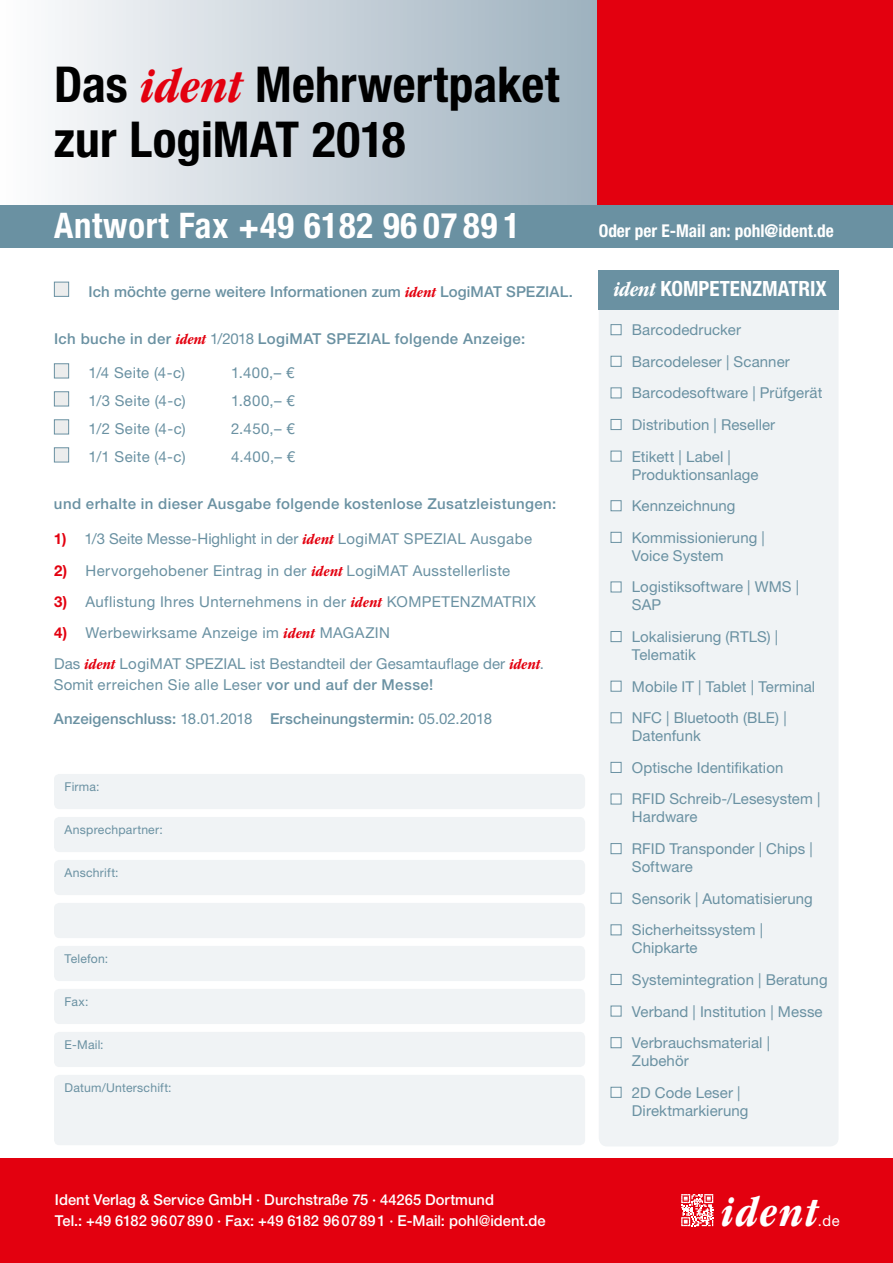
<style>
.page{position:relative;width:893px;height:1263px;background:#fff}
.page>*{position:absolute;margin:0;border:0;box-sizing:border-box;transform-origin:0 0}
.t1{font:700 condensed 49.5px/55.5px "Helvetica Neue LT Std";color:#000}
.t2{font:italic 700 condensed 43.5px "ITC Garamond Std";letter-spacing:.055em;color:#fff}
.t3{font:700 condensed 35.25px "Helvetica Neue LT Std";letter-spacing:.025em;color:#fff}
.t4{font:700 condensed 21px "Helvetica Neue LT Std";color:#fff}
.t5{font:700 condensed 17.7px "Helvetica Neue LT Std";color:#fff}
.t6{font:15px/31.7px "Helvetica Neue LT Std";letter-spacing:.005em;color:#6a91a2}
.t7{font:500 15px "Helvetica Neue LT Std";letter-spacing:.02em;color:#6a91a2}
.t8{font:15px "Helvetica Neue LT Std";letter-spacing:.025em;color:#6a91a2}
.t9{font:500 15px/21px "Helvetica Neue LT Std";letter-spacing:.005em;color:#fff}
.t10{font:15px "Helvetica Neue LT Std";color:#fff}
.t11{font:12.15px "Helvetica Neue LT Std";letter-spacing:.015em;color:#6a91a2}
.s1{font-family:"ITC Garamond Std";font-style:italic;color:#e3000f}
.s2{font-family:"ITC Garamond Std";font-weight:700;font-style:italic;font-stretch:condensed;color:#e3000f}
.s3{font-weight:400}
.s4{font-weight:700;color:#e3000f}
.s5{font-weight:500}
.s6{font-family:"ITC Garamond Std";font-style:italic}
</style>
<div class="page">
<svg style="left:55px;top:0;width:542px;height:205px;background:#c8d2da"></svg>
<div style="left:597px;top:0;width:296px;height:239px;background:#e3000f"></div>
<div style="left:599px;top:298px;width:239px;height:848px;background:#f0f3f5;border-radius:9px"></div>
<div style="left:54px;top:774px;width:531px;height:35px;background:#f0f3f5;border-radius:5px"></div>
<div style="left:54px;top:817px;width:531px;height:35px;background:#f0f3f5;border-radius:5px"></div>
<div style="left:54px;top:860px;width:531px;height:35px;background:#f0f3f5;border-radius:5px"></div>
<div style="left:54px;top:903px;width:531px;height:35px;background:#f0f3f5;border-radius:5px"></div>
<div style="left:54px;top:946px;width:531px;height:35px;background:#f0f3f5;border-radius:5px"></div>
<div style="left:54px;top:989px;width:531px;height:35px;background:#f0f3f5;border-radius:5px"></div>
<div style="left:54px;top:1032px;width:531px;height:35px;background:#f0f3f5;border-radius:5px"></div>
<div style="left:54px;top:1075px;width:531px;height:70px;background:#f0f3f5;border-radius:5px"></div>
<div style="left:54px;top:282px;width:15px;height:15px;background:#eceded;border:1px solid #6a91a2"></div>
<div style="left:54px;top:363px;width:15px;height:15px;background:#eceded;border:1px solid #6a91a2"></div>
<div style="left:54px;top:391px;width:15px;height:15px;background:#eceded;border:1px solid #6a91a2"></div>
<div style="left:54px;top:419px;width:15px;height:15px;background:#eceded;border:1px solid #6a91a2"></div>
<div style="left:54px;top:447px;width:15px;height:15px;background:#eceded;border:1px solid #6a91a2"></div>
<div style="left:611px;top:324px;width:10px;height:11px;background:#f7f9fa;border:1px solid #6a91a2"></div>
<div style="left:611px;top:356px;width:10px;height:11px;background:#f7f9fa;border:1px solid #6a91a2"></div>
<div style="left:611px;top:387px;width:10px;height:11px;background:#f7f9fa;border:1px solid #6a91a2"></div>
<div style="left:611px;top:419px;width:10px;height:11px;background:#f7f9fa;border:1px solid #6a91a2"></div>
<div style="left:611px;top:451px;width:10px;height:10px;background:#f7f9fa;border:1px solid #6a91a2"></div>
<div style="left:611px;top:500px;width:10px;height:11px;background:#f7f9fa;border:1px solid #6a91a2"></div>
<div style="left:611px;top:532px;width:10px;height:11px;background:#f7f9fa;border:1px solid #6a91a2"></div>
<div style="left:611px;top:581px;width:10px;height:11px;background:#f7f9fa;border:1px solid #6a91a2"></div>
<div style="left:611px;top:631px;width:10px;height:11px;background:#f7f9fa;border:1px solid #6a91a2"></div>
<div style="left:611px;top:681px;width:10px;height:11px;background:#f7f9fa;border:1px solid #6a91a2"></div>
<div style="left:611px;top:712px;width:10px;height:11px;background:#f7f9fa;border:1px solid #6a91a2"></div>
<div style="left:611px;top:762px;width:10px;height:11px;background:#f7f9fa;border:1px solid #6a91a2"></div>
<div style="left:611px;top:793px;width:10px;height:11px;background:#f7f9fa"></div>
<div style="left:611px;top:843px;width:10px;height:11px;background:#f7f9fa;border:1px solid #6a91a2"></div>
<div style="left:611px;top:893px;width:10px;height:11px;background:#f7f9fa;border:1px solid #6a91a2"></div>
<div style="left:611px;top:924px;width:10px;height:11px;background:#f7f9fa;border:1px solid #6a91a2"></div>
<div style="left:611px;top:974px;width:10px;height:11px;background:#f7f9fa;border:1px solid #6a91a2"></div>
<div style="left:611px;top:1006px;width:10px;height:10px;background:#f7f9fa"></div>
<div style="left:611px;top:1037px;width:10px;height:11px;background:#f7f9fa;border:1px solid #6a91a2"></div>
<div style="left:611px;top:1087px;width:10px;height:11px;background:#f7f9fa;border:1px solid #6a91a2"></div>
<div style="left:0;top:205px;width:893px;height:43px;background:#6a91a2"></div>
<div style="left:599px;top:270px;width:240px;height:40px;background:#6a91a2"></div>
<div style="left:0;top:1158px;width:893px;height:105px;background:#e3000f"></div>
<svg style="left:681px;top:1194px;width:32px;height:32px"></svg>
<h1 class="t1" style="left:54px;top:56px;width:507px">Das <span class="s1">ident</span> Mehrwertpaket zur LogiMAT 2018</h1>
<h3 class="t3" style="left:54px;top:204px;width:467px">Antwort Fax +49 6182 96 07 89 1</h3>
<p class="t5" style="left:599px;top:220px;width:237px">Oder per E-Mail an: pohl@ident.de</p>
<p class="t7" style="left:88px;top:282px;width:486px">Ich möchte gerne weitere Informationen zum <span class="s2">ident</span> LogiMAT SPEZIAL.</p>
<p class="t7" style="left:54px;top:330px;width:473px">Ich buche in der <span class="s2">ident</span> <span class="s3">1/2018</span> LogiMAT SPEZIAL folgende Anzeige:</p>
<p class="t6" style="left:88px;top:357px;width:98px">1/4 Seite (4-c)</p>
<p class="t6" style="left:231px;top:357px;width:65px">1.400,– €</p>
<p class="t6" style="left:88px;top:385px;width:99px">1/3 Seite (4-c)</p>
<p class="t6" style="left:231px;top:385px;width:65px">1.800,– €</p>
<p class="t6" style="left:88px;top:413px;width:99px">1/2 Seite (4-c)</p>
<p class="t6" style="left:231px;top:413px;width:65px">2.450,– €</p>
<p class="t6" style="left:88px;top:441px;width:99px">1/1 Seite (4-c)</p>
<p class="t6" style="left:231px;top:441px;width:66px">4.400,– €</p>
<p class="t7" style="left:54px;top:495px;width:504px">und erhalte in dieser Ausgabe folgende kostenlose Zusatzleistungen:</p>
<p class="t6" style="left:54px;top:523px;width:480px"><span class="s4">1)</span> 1/3 Seite Messe-Highlight in der <span class="s2">ident</span> LogiMAT SPEZIAL Ausgabe</p>
<p class="t8" style="left:54px;top:561px;width:458px"><span class="s4">2)</span> Hervorgehobener Eintrag in der <span class="s2">ident</span> LogiMAT Ausstellerliste</p>
<p class="t8" style="left:54px;top:593px;width:483px"><span class="s4">3)</span> Auflistung Ihres Unternehmens in der <span class="s2">ident</span> KOMPETENZMATRIX</p>
<p class="t6" style="left:54px;top:617px;width:491px;line-height:31.2px"><span class="s4">4)</span> Werbewirksame Anzeige im <span class="s2">ident</span> MAGAZIN<br>Das <span class="s2">ident</span> LogiMAT SPEZIAL ist Bestandteil der Gesamtauflage der <span class="s2">ident</span>.</p>
<p class="t8" style="left:54px;top:676px;width:381px">Somit erreichen Sie alle Leser <span class="s5">vor und auf der Messe!</span></p>
<p class="t7" style="left:54px;top:710px;width:440px">Anzeigenschluss: <span class="s3">18.01.2018</span> Erscheinungstermin: <span class="s3">05.02.2018</span></p>
<p class="t11" style="left:65px;top:780px;width:36px">Firma:</p>
<p class="t11" style="left:65px;top:823px;width:100px">Ansprechpartner:</p>
<p class="t11" style="left:65px;top:866px;width:55px">Anschrift:</p>
<p class="t11" style="left:65px;top:951px;width:45px">Telefon:</p>
<p class="t11" style="left:65px;top:994px;width:25px">Fax:</p>
<p class="t11" style="left:65px;top:1037px;width:41px">E-Mail:</p>
<p class="t11" style="left:65px;top:1080px;width:108px">Datum/Unterschift:</p>
<h3 class="t4" style="left:614px;top:276px;width:215px"><span class="s6">ident</span> KOMPETENZMATRIX</h3>
<p class="t6" style="left:632px;top:314px;width:192px">Barcodedrucker<br>Barcodeleser | Scanner<br>Barcodesoftware | Prüfgerät<br>Distribution | Reseller<br>Etikett | Label |</p>
<p class="t6" style="left:632px;top:458px;width:134px">Produktionsanlage<br>Kennzeichnung<br>Kommissionierung |</p>
<p class="t6" style="left:632px;top:539px;width:169px">Voice System<br>Logistiksoftware | WMS |</p>
<p class="t6" style="left:632px;top:589px;width:148px">SAP<br>Lokalisierung (RTLS) |</p>
<p class="t6" style="left:632px;top:639px;width:185px">Telematik<br>Mobile IT | Tablet | Terminal<br>NFC | Bluetooth (BLE) |</p>
<p class="t6" style="left:632px;top:720px;width:190px">Datenfunk<br>Optische Identifikation<br>RFID Schreib-/Lesesystem |</p>
<p class="t6" style="left:632px;top:801px;width:182px">Hardware<br>RFID Transponder | Chips |</p>
<p class="t6" style="left:632px;top:851px;width:182px">Software<br>Sensorik | Automatisierung<br>Sicherheitssystem |</p>
<p class="t6" style="left:632px;top:932px;width:197px">Chipkarte<br>Systemintegration | Beratung<br>Verband | Institution | Messe<br>Verbrauchsmaterial |</p>
<p class="t6" style="left:632px;top:1045px;width:110px">Zubehör<br>2D Code Leser |</p>
<p class="t6" style="left:632px;top:1094px;width:118px">Direktmarkierung</p>
<p class="t9" style="left:55px;top:1189px;width:492px">Ident Verlag &amp; Service GmbH · Durchstraße 75 · 44265 Dortmund<br>Tel.: +49 6182 9607890 · Fax: +49 6182 9607891 · E-Mail: pohl@ident.de</p>
<h2 class="t2" style="left:722px;top:1188px;width:98px">ident</h2>
<p class="t10" style="left:818px;top:1212px;width:23px">.de</p>
</div>
